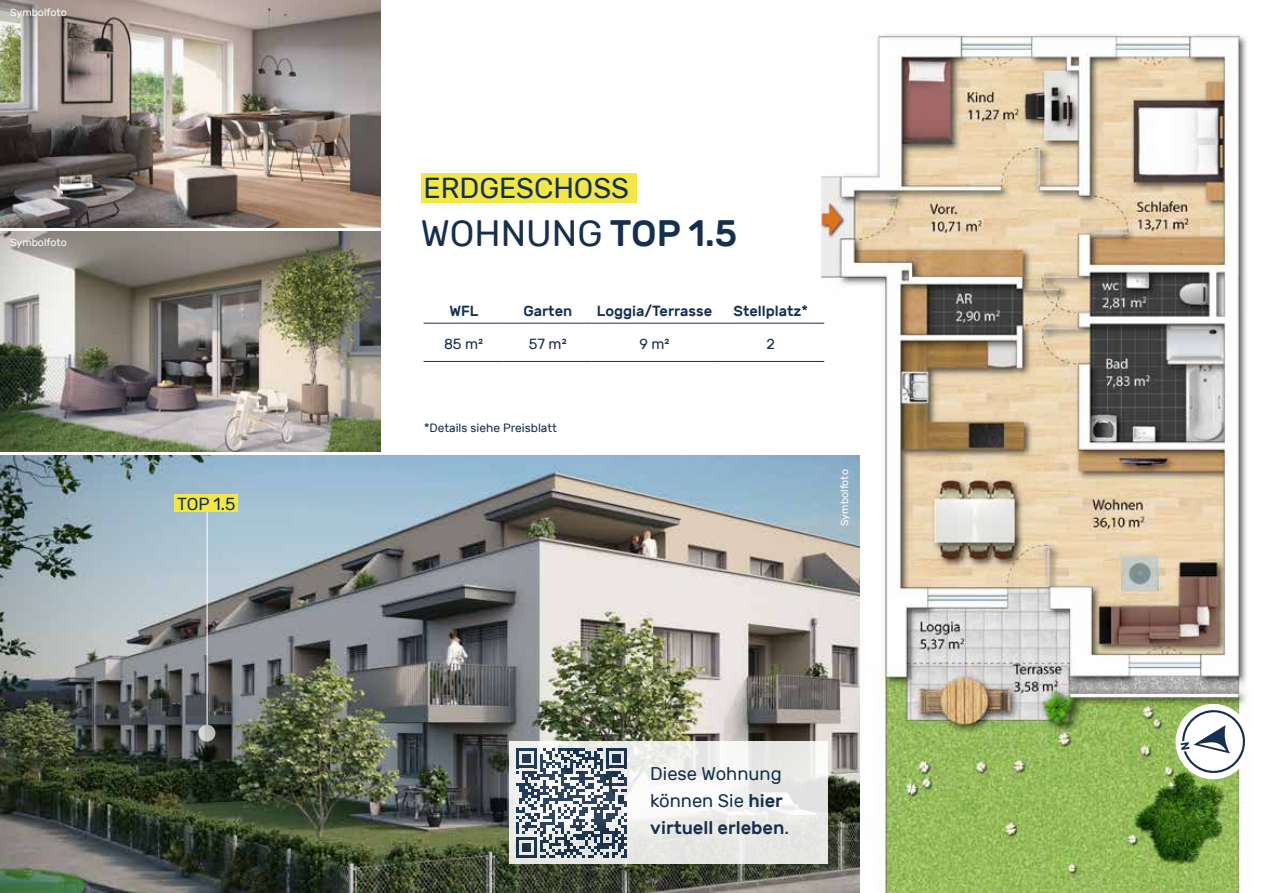
<style>
.page{position:relative;width:1263px;height:893px;background:#fff}
.page>*{position:absolute;margin:0;border:0;box-sizing:border-box;transform-origin:0 0}
.t1{font:36.75px "Rubik";color:#152f4e}
.t2{font:28.95px "Rubik";color:#152f4e}
.t3{font:18.3px/26.5px "Rubik";color:#152f4e}
.t4{font:17.4px "Rubik";color:#152f4e}
.t5{font:500 14.7px "Rubik";color:#152f4e}
.t6{font:14.7px "Rubik";color:#152f4e}
.t7{font:12px "Rubik";color:#152f4e}
.t8{font:10.5px "Rubik";color:#fff}
.s1{font-weight:500}
</style>
<div class="page">
<img style="left:821px;top:33px;width:428px;height:860px">
<img style="left:0;top:232px;width:381px;height:220px">
<img style="left:0;top:0;width:381px;height:228px">
<img style="left:0;top:456px;width:859px;height:437px">
<svg style="left:1173px;top:701px;width:76px;height:81px"></svg>
<div style="left:421px;top:173px;width:215px;height:29px;background:#f2e747"></div>
<svg style="left:509px;top:741px;width:319px;height:123px;fill:#eaebe8"></svg>
<svg style="left:516px;top:748px;width:111px;height:110px"></svg>
<hr style="left:424px;top:361px;width:80px;height:1px;background:#152f4e">
<hr style="left:504px;top:361px;width:88px;height:1px;background:#152f4e">
<hr style="left:592px;top:361px;width:125px;height:1px;background:#152f4e">
<hr style="left:717px;top:361px;width:107px;height:1px;background:#152f4e">
<hr style="left:424px;top:323px;width:80px;height:1px;background:#152f4e">
<hr style="left:504px;top:323px;width:88px;height:1px;background:#152f4e">
<hr style="left:592px;top:323px;width:125px;height:1px;background:#152f4e">
<hr style="left:717px;top:323px;width:107px;height:1px;background:#152f4e">
<hr style="left:206px;top:510px;width:2px;height:225px;background:#fff">
<svg style="left:198px;top:725px;width:17px;height:17px"></svg>
<div style="left:175px;top:494px;width:63px;height:18px;background:#f2e747"></div>
<p class="t8" style="left:10px;top:6px;width:58px">Symbolfoto</p>
<p class="t8" style="left:10px;top:236px;width:58px">Symbolfoto</p>
<p class="t4" style="left:177px;top:494px;width:60px">TOP 1.5</p>
<h2 class="t2" style="left:424px;top:172px;width:207px">ERDGESCHOSS</h2>
<h1 class="t1" style="left:421px;top:213px;width:318px">WOHNUNG <span class="s1">TOP 1.5</span></h1>
<p class="t5" style="left:449px;top:302px;width:31px">WFL</p>
<p class="t5" style="left:523px;top:302px;width:50px">Garten</p>
<p class="t5" style="left:597px;top:302px;width:117px">Loggia/Terrasse</p>
<p class="t5" style="left:733px;top:302px;width:76px">Stellplatz*</p>
<p class="t6" style="left:444px;top:336px;width:41px">85 m²</p>
<p class="t6" style="left:529px;top:336px;width:39px">57 m²</p>
<p class="t6" style="left:639px;top:336px;width:32px">9 m²</p>
<p class="t6" style="left:766px;top:336px;width:10px">2</p>
<p class="t7" style="left:424px;top:422px;width:134px">*Details siehe Preisblatt</p>
<p class="t8" style="left:839px;top:526px;width:58px;rotate:-90deg">Symbolfoto</p>
<p class="t3" style="left:650px;top:761px;width:140px">Diese Wohnung können Sie <span class="s1">hier virtuell erleben</span>.</p>
</div>
